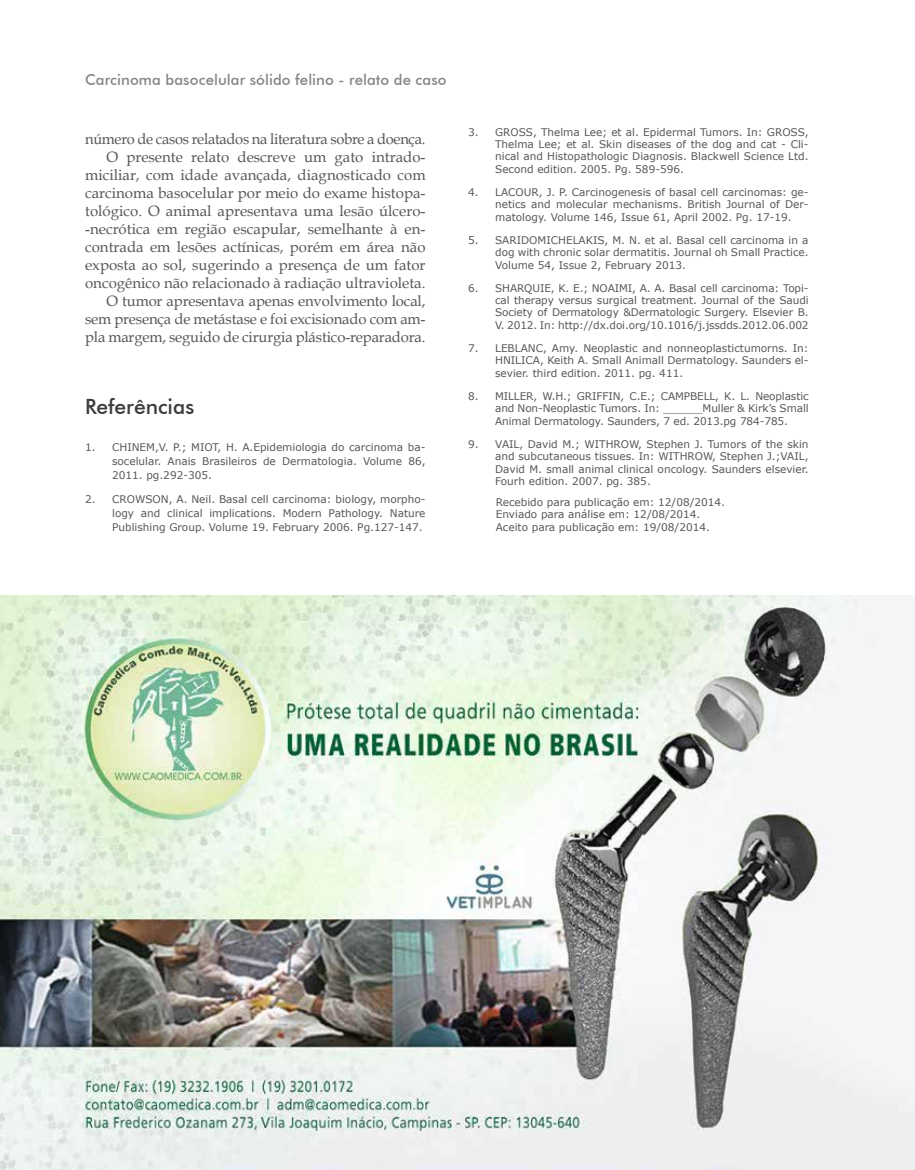
<style>
.page{position:relative;width:915px;height:1170px;background:#fff}
.page>*{position:absolute;margin:0;border:0;box-sizing:border-box;transform-origin:0 0}
.t1{font:500 21px "Futura BT";color:#3c3c3b}
.t2{font:15px/18px "Book Antiqua";color:#575756;text-align:right}
.t3{font:500 15px "Futura BT";letter-spacing:.005em;color:#878787}
.t4{font:10.5px/12.5px "Verdana";color:#575756;text-align:justify}
</style>
<div class="page">
<img style="left:0;top:595px;width:914px;height:574px">
<h2 class="t3" style="left:85px;top:70px;width:363px">Carcinoma basocelular sólido felino - relato de caso</h2>
<p class="t2" style="left:85px;top:130px;width:342px">número de casos relatados na literatura sobre a doença.<br>O presente relato descreve um gato intrado&shy;miciliar, com idade avançada, diagnosticado com carcinoma basocelular por meio do exame histopa&shy;tológico. O animal apresentava uma lesão úlcero--necrótica em região escapular, semelhante à en&shy;contrada em lesões actínicas, porém em área não exposta ao sol, sugerindo a presença de um fator oncogênico não relacionado à radiação ultravioleta.<br>O tumor apresentava apenas envolvimento local, sem presença de metástase e foi excisionado com am&shy;pla margem, seguido de cirurgia plástico-reparadora.</p>
<h1 class="t1" style="left:85px;top:394px;width:111px">Referências</h1>
<p class="t4" style="left:112px;top:440px;width:315px;line-height:13.6px;text-indent:-27px">1. CHINEM,V. P.; MIOT, H. A.Epidemiologia do carcinoma ba&shy;socelular. Anais Brasileiros de Dermatologia. Volume 86, 2011. pg.292-305.</p>
<p class="t4" style="left:112px;top:492px;width:315px;line-height:13.6px;text-indent:-27px">2. CROWSON, A. Neil. Basal cell carcinoma: biology, morpho&shy;logy and clinical implications. Modern Pathology. Nature Publishing Group. Volume 19. February 2006. Pg.127-147.</p>
<p class="t4" style="left:495px;top:125px;width:315px;text-indent:-27px">3. GROSS, Thelma Lee; et al. Epidermal Tumors. In: GROSS, Thelma Lee; et al. Skin diseases of the dog and cat - Cli&shy;nical and Histopathologic Diagnosis. Blackwell Science Ltd.<br>Second edition. 2005. Pg. 589-596.</p>
<p class="t4" style="left:495px;top:186px;width:315px;text-indent:-27px">4. LACOUR, J. P. Carcinogenesis of basal cell carcinomas: ge&shy;netics and molecular mechanisms. British Journal of Der&shy;matology. Volume 146, Issue 61, April 2002. Pg. 17-19.</p>
<p class="t4" style="left:495px;top:234px;width:315px;text-indent:-27px">5. SARIDOMICHELAKIS, M. N. et al. Basal cell carcinoma in a dog with chronic solar dermatitis. Journal oh Small Practice.<br>Volume 54, Issue 2, February 2013.</p>
<p class="t4" style="left:495px;top:281px;width:315px;text-indent:-27px">6. SHARQUIE, K. E.; NOAIMI, A. A. Basal cell carcinoma: Topi&shy;cal therapy versus surgical treatment. Journal of the Saudi Society of Dermatology &amp;Dermatologic Surgery. Elsevier B.<br>V. 2012. In: http://dx.doi.org/10.1016/j.jssdds.2012.06.002</p>
<p class="t4" style="left:495px;top:342px;width:315px;text-indent:-27px">7. LEBLANC, Amy. Neoplastic and nonneoplastictumorns. In:<br>HNILICA, Keith A. Small Animall Dermatology. Saunders el&shy;sevier. third edition. 2011. pg. 411.</p>
<p class="t4" style="left:495px;top:389px;width:315px;text-indent:-27px">8. MILLER, W.H.; GRIFFIN, C.E.; CAMPBELL, K. L. Neoplastic and Non-Neoplastic Tumors. In: ______Muller &amp; Kirk’s Small Animal Dermatology. Saunders, 7 ed. 2013.pg 784-785.</p>
<p class="t4" style="left:495px;top:437px;width:315px;text-indent:-27px">9. VAIL, David M.; WITHROW, Stephen J. Tumors of the skin and subcutaneous tissues. In: WITHROW, Stephen J.;VAIL, David M. small animal clinical oncology. Saunders elsevier.<br>Fourh edition. 2007. pg. 385.</p>
<p class="t4" style="left:495px;top:495px;width:231px;text-align:left">Recebido para publicação em: 12/08/2014.<br>Enviado para análise em: 12/08/2014.<br>Aceito para publicação em: 19/08/2014.</p>
</div>
